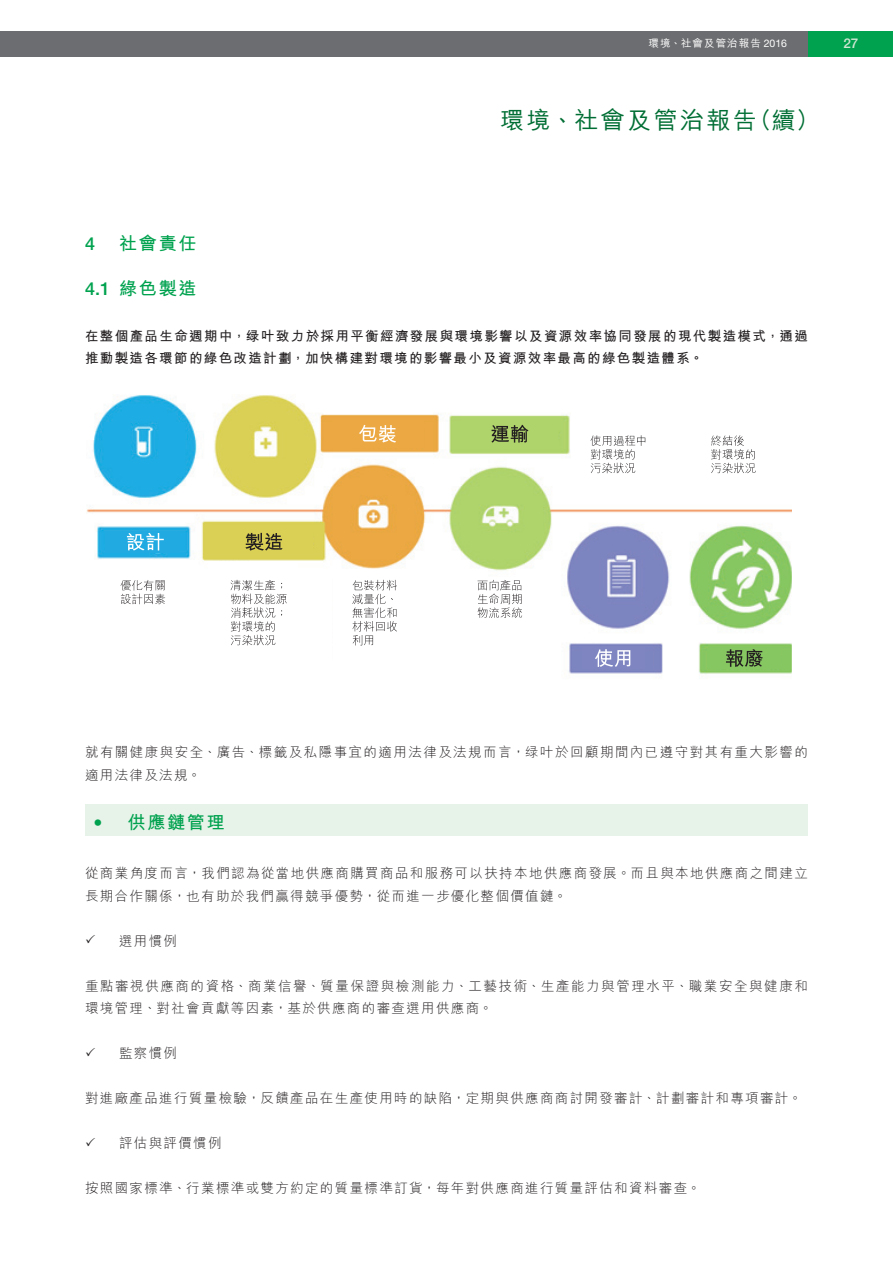
<style>
.page{position:relative;width:893px;height:1263px;background:#fff}
.page>*{position:absolute;margin:0;border:0;box-sizing:border-box;transform-origin:0 0}
.t1{font:500 24px "M Hei HK";letter-spacing:.1em;color:#006e34}
.t2{font:700 18px "M Hei HK";letter-spacing:.1em;color:#00a24f}
.t3{font:500 18px "Helvetica Neue LT Std";color:#00a24f}
.t4{font:300 13.5px/22.5px "M Hei HK";letter-spacing:.1em;color:#231f20}
.t5{font:700 13.5px/22.5px "M Hei HK";letter-spacing:.105em;color:#231f20}
.t6{font:500 13.5px "Helvetica Neue LT Std";color:#d1e6d3}
.t7{font:500 10.5px "M Hei HK";letter-spacing:.1em;color:#fff}
.s1{font-family:"Helvetica Neue LT Std";font-weight:400}
.s2{font-family:"Helvetica Neue LT Std";font-weight:500}
.s3{font-family:"M Hei HKS"}
</style>
<div class="page">
<div style="left:0;top:31px;width:809px;height:25px;background:#6c6d70"></div>
<div style="left:808px;top:31px;width:85px;height:25px;background:#00a24f"></div>
<img style="left:87px;top:395px;width:705px;height:279px">
<div style="left:106px;top:531px;width:74px;height:21px;background:#21aae1"></div>
<div style="left:210px;top:528px;width:103px;height:24px;background:#dad056"></div>
<div style="left:332px;top:420px;width:91px;height:28px;background:#eba843"></div>
<div style="left:458px;top:422px;width:100px;height:27px;background:#b0d46c"></div>
<div style="left:582px;top:646px;width:63px;height:22px;background:#7e85c1"></div>
<div style="left:707px;top:648px;width:74px;height:20px;background:#87c762"></div>
<div style="left:99px;top:562px;width:90px;height:137px;background:#fff"></div>
<div style="left:208px;top:561px;width:90px;height:138px;background:#fff"></div>
<div style="left:333px;top:577px;width:90px;height:137px;background:#fff"></div>
<div style="left:454px;top:577px;width:90px;height:137px;background:#fff"></div>
<div style="left:577px;top:427px;width:90px;height:75px;background:#fff"></div>
<div style="left:692px;top:427px;width:90px;height:75px;background:#fff"></div>
<svg style="left:127px;top:533px;width:37px;height:17px"></svg>
<svg style="left:121px;top:580px;width:44px;height:24px"></svg>
<svg style="left:231px;top:580px;width:56px;height:65px"></svg>
<svg style="left:352px;top:580px;width:45px;height:65px"></svg>
<svg style="left:478px;top:580px;width:44px;height:38px"></svg>
<svg style="left:590px;top:435px;width:55px;height:38px"></svg>
<svg style="left:711px;top:435px;width:45px;height:38px"></svg>
<svg style="left:245px;top:533px;width:38px;height:17px"></svg>
<svg style="left:359px;top:425px;width:37px;height:17px"></svg>
<svg style="left:491px;top:425px;width:37px;height:18px"></svg>
<svg style="left:595px;top:649px;width:35px;height:18px"></svg>
<svg style="left:726px;top:649px;width:37px;height:18px"></svg>
<div style="left:85px;top:804px;width:723px;height:31px;background:#e7f2e8"></div>
<p class="t7" style="left:648px;top:39px;width:140px">環境、社會及管治報告 <span class="s1">2016</span></p>
<p class="t6" style="left:843px;top:38px;width:17px">27</p>
<h1 class="t1" style="left:500px;top:111px;width:321px">環境、社會及管治報告（續）</h1>
<h2 class="t3" style="left:85px;top:237px;width:12px">4</h2>
<h2 class="t2" style="left:119px;top:236px;width:79px">社會責任</h2>
<h2 class="t2" style="left:85px;top:281px;width:113px"><span class="s2">4.1</span> 綠色製造</h2>
<p class="t5" style="left:85px;top:326px;width:724px">在整個產品生命週期中，<span class="s3">綠葉</span>致力於採用平衡經濟發展與環境影響以及資源效率協同發展的現代製造模式，通過推動製造各環節的綠色改造計劃，加快構建對環境的影響最小及資源效率最高的綠色製造體系。</p>
<p class="t4" style="left:85px;top:743px;width:724px">就有關健康與安全、廣告、標籤及私隱事宜的適用法律及法規而言，<span class="s3">綠葉</span>於回顧期間內已遵守對其有重大影響的適用法律及法規。</p>
<h2 class="t2" style="left:94px;top:815px;width:133px"><span class="s2">•</span> 供應鏈管理</h2>
<p class="t4" style="left:85px;top:864px;width:724px">從商業角度而言，我們認為從當地供應商購買商品和服務可以扶持本地供應商發展。而且與本地供應商之間建立長期合作關係，也有助於我們贏得競爭優勢，從而進一步優化整個價值鏈。</p>
<p class="t4" style="left:119px;top:931px;width:60px">選用慣例</p>
<p class="t4" style="left:85px;top:976px;width:724px">重點審視供應商的資格、商業信譽、質量保證與檢測能力、工藝技術、生產能力與管理水平、職業安全與健康和環境管理、對社會貢獻等因素，基於供應商的審查選用供應商。</p>
<p class="t4" style="left:119px;top:1044px;width:60px">監察慣例</p>
<p class="t4" style="left:85px;top:1089px;width:718px">對進廠產品進行質量檢驗，反饋產品在生產使用時的缺陷，定期與供應商商討開發審計、計劃審計和專項審計。</p>
<p class="t4" style="left:119px;top:1134px;width:104px">評估與評價慣例</p>
<p class="t4" style="left:85px;top:1179px;width:617px">按照國家標準、行業標準或雙方約定的質量標準訂貨，每年對供應商進行質量評估和資料審查。</p>
</div>
